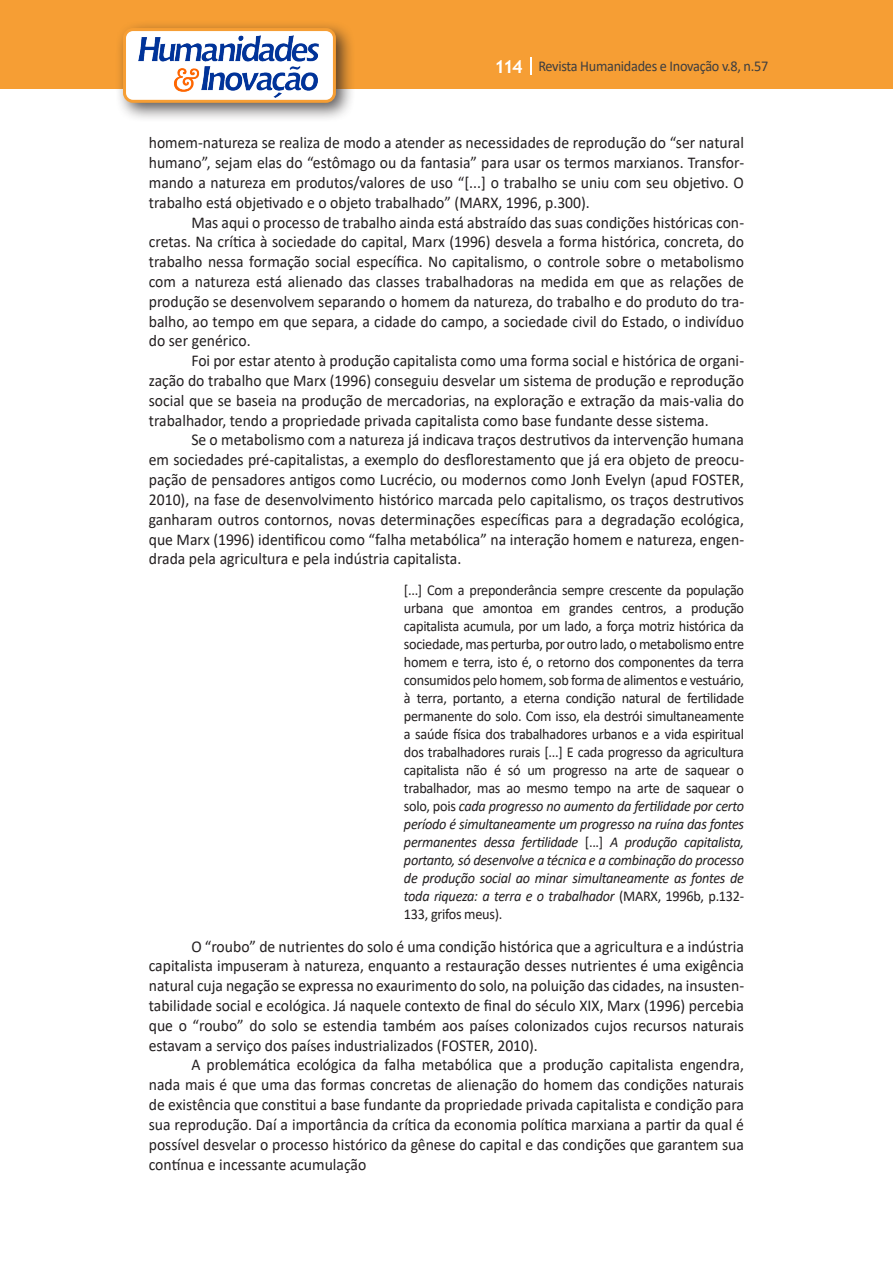
<style>
.page{position:relative;width:893px;height:1263px;background:#fff}
.page>*{position:absolute;margin:0;border:0;box-sizing:border-box;transform-origin:0 0}
.Texto{font:16.5px/19.8px "Calibri";color:#231f20;text-align:justify;scale:.95 1}
.citacao{font:15px/18px "Calibri";letter-spacing:-.02em;color:#231f20;text-align:justify;scale:.95 1}
.t1{font:15px "Calibri";letter-spacing:-.02em;color:#3e3e3f;scale:.95 1}
.s1{font-family:"Trebuchet MS";font-weight:700;font-size:18px;color:#fff}
.s2{font-style:italic}
</style>
<div class="page">
<div style="left:0;top:0;width:893px;height:88px;background:#f69e34"></div>
<svg style="left:530px;top:57px;width:2px;height:18px"></svg>
<div style="left:115px;top:20px;width:241px;height:103px;background:#231f20;opacity:.75"></div>
<div style="left:125px;top:30px;width:209px;height:71px;background:#fff;border-radius:9px"></div>
<img style="left:138px;top:35px;width:181px;height:62px">
<div style="left:123px;top:28px;width:213px;height:75px;border:3px solid #f69e34;border-radius:9px"></div>
<p class="t1" style="left:495px;top:56px;width:290px"><span class="s1">114</span> Revista Humanidades e Inovação v.8, n.57</p>
<p class="Texto" style="left:149px;top:133px;width:628px">homem-natureza se realiza de modo a atender as necessidades de reprodução do “ser natural humano”, sejam elas do “estômago ou da fantasia” para usar os termos marxianos. Transfor&shy;mando a natureza em produtos/valores de uso “[...] o trabalho se uniu com seu objetivo. O trabalho está objetivado e o objeto trabalhado” (MARX, 1996, p.300).</p>
<p class="Texto" style="left:149px;top:212px;width:628px;text-indent:43px">Mas aqui o processo de trabalho ainda está abstraído das suas condições históricas con&shy;cretas. Na crítica à sociedade do capital, Marx (1996) desvela a forma histórica, concreta, do trabalho nessa formação social específica. No capitalismo, o controle sobre o metabolismo com a natureza está alienado das classes trabalhadoras na medida em que as relações de produção se desenvolvem separando o homem da natureza, do trabalho e do produto do tra&shy;balho, ao tempo em que separa, a cidade do campo, a sociedade civil do Estado, o indivíduo do ser genérico.</p>
<p class="Texto" style="left:149px;top:350px;width:628px;text-indent:43px">Foi por estar atento à produção capitalista como uma forma social e histórica de organi&shy;zação do trabalho que Marx (1996) conseguiu desvelar um sistema de produção e reprodução social que se baseia na produção de mercadorias, na exploração e extração da mais-valia do trabalhador, tendo a propriedade privada capitalista como base fundante desse sistema.</p>
<p class="Texto" style="left:149px;top:430px;width:628px;text-indent:43px">Se o metabolismo com a natureza já indicava traços destrutivos da intervenção humana em sociedades pré-capitalistas, a exemplo do desflorestamento que já era objeto de preocu&shy;pação de pensadores antigos como Lucrécio, ou modernos como Jonh Evelyn (apud FOSTER, 2010), na fase de desenvolvimento histórico marcada pelo capitalismo, os traços destrutivos ganharam outros contornos, novas determinações específicas para a degradação ecológica, que Marx (1996) identificou como “falha metabólica” na interação homem e natureza, engen&shy;drada pela agricultura e pela indústria capitalista.</p>
<p class="citacao" style="left:404px;top:581px;width:360px">[...] Com a preponderância sempre crescente da população urbana que amontoa em grandes centros, a produção capitalista acumula, por um lado, a força motriz histórica da sociedade, mas perturba, por outro lado, o metabolismo entre homem e terra, isto é, o retorno dos componentes da terra consumidos pelo homem, sob forma de alimentos e vestuário, à terra, portanto, a eterna condição natural de fertilidade permanente do solo. Com isso, ela destrói simultaneamente a saúde física dos trabalhadores urbanos e a vida espiritual dos trabalhadores rurais [...] E cada progresso da agricultura capitalista não é só um progresso na arte de saquear o trabalhador, mas ao mesmo tempo na arte de saquear o solo, pois <span class="s2">cada progresso no aumento da fertilidade por certo período é simultaneamente um progresso na ruína das fontes permanentes dessa fertilidade</span> [...] <span class="s2">A produção capitalista, portanto, só desenvolve a técnica e a combinação do processo de produção social ao minar simultaneamente as fontes de toda riqueza: a terra e o trabalhador</span> (MARX, 1996b, p.132- 133, grifos meus).</p>
<p class="Texto" style="left:149px;top:936px;width:628px;text-indent:43px">O “roubo” de nutrientes do solo é uma condição histórica que a agricultura e a indústria capitalista impuseram à natureza, enquanto a restauração desses nutrientes é uma exigência natural cuja negação se expressa no exaurimento do solo, na poluição das cidades, na insusten&shy;tabilidade social e ecológica. Já naquele contexto de final do século XIX, Marx (1996) percebia que o “roubo” do solo se estendia também aos países colonizados cujos recursos naturais estavam a serviço dos países industrializados (FOSTER, 2010).</p>
<p class="Texto" style="left:149px;top:1055px;width:628px;text-indent:43px">A problemática ecológica da falha metabólica que a produção capitalista engendra, nada mais é que uma das formas concretas de alienação do homem das condições naturais de existência que constitui a base fundante da propriedade privada capitalista e condição para sua reprodução. Daí a importância da crítica da economia política marxiana a partir da qual é possível desvelar o processo histórico da gênese do capital e das condições que garantem sua contínua e incessante acumulação</p>
</div>
